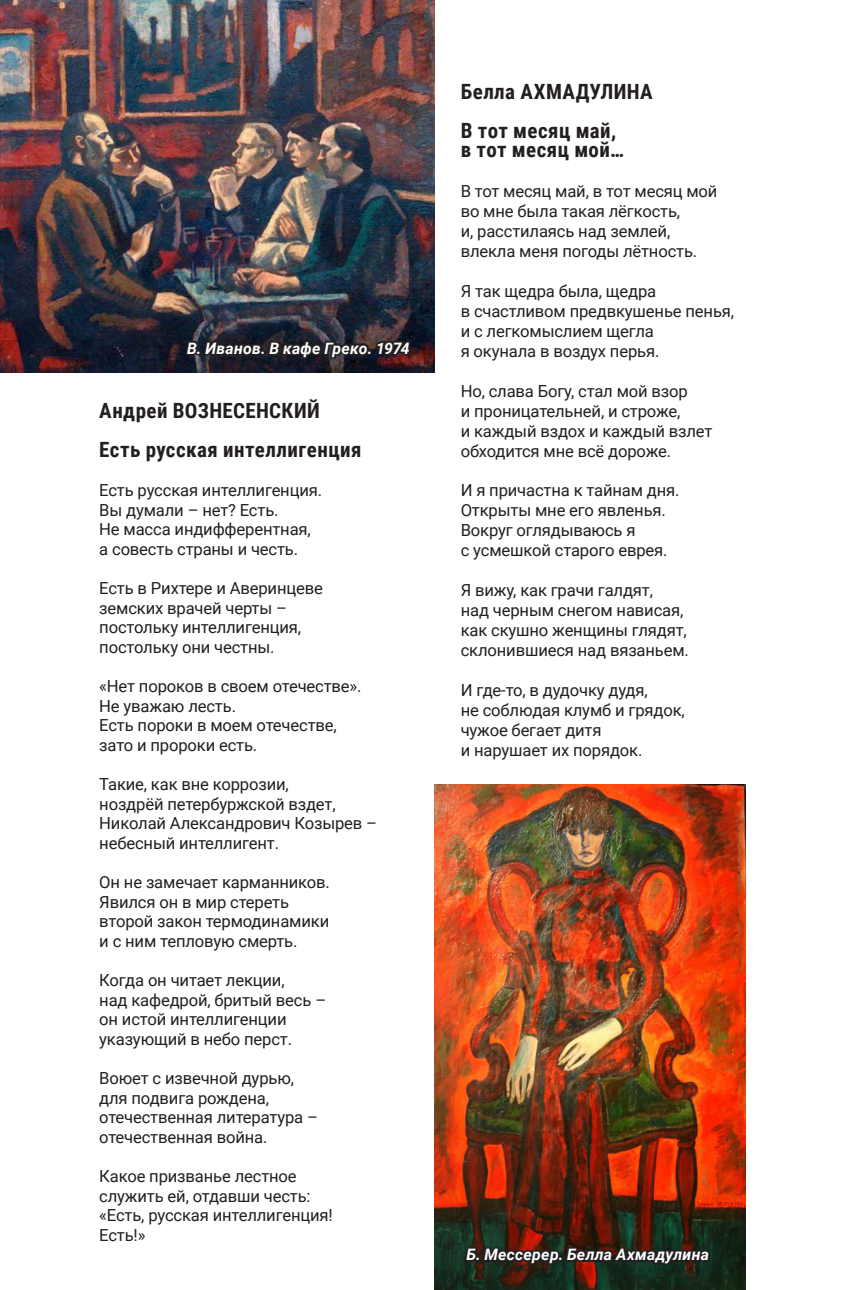
<style>
.page{position:relative;width:844px;height:1290px;background:#fff}
.page>*{position:absolute;margin:0;border:0;box-sizing:border-box;transform-origin:0 0}
.t1{font:700 21px/39.2px "Roboto Condensed";letter-spacing:.02em;color:#231f20}
.t2{font:16.62px/19.6px "Roboto";letter-spacing:-.01em;color:#231f20}
.t3{font:italic 700 15.75px "Roboto";letter-spacing:.02em;color:#fff}
</style>
<div class="page">
<img style="left:434px;top:785px;width:311px;height:505px">
<img style="left:0;top:0;width:434px;height:372px">
<img style="left:183px;top:271px;width:230px;height:102px">
<svg style="left:462px;top:1227px;width:249px;height:43px;background:#2f2418"></svg>
<p class="t3" style="left:187px;top:337px;width:224px">В. Иванов. В кафе Греко. 1974</p>
<p class="t1" style="left:99px;top:390px;width:264px">Андрей ВОЗНЕСЕНСКИЙ<br>Есть русская интеллигенция</p>
<p class="t2" style="left:99px;top:480px;width:224px">Есть русская интеллигенция.<br>Вы думали – нет? Есть.<br>Не масса индифферентная, а совесть страны и честь.</p>
<p class="t2" style="left:99px;top:578px;width:225px">Есть в Рихтере и Аверинцеве земских врачей черты – постольку интеллигенция, постольку они честны.</p>
<p class="t2" style="left:99px;top:676px;width:264px">«Нет пороков в своем отечестве».<br>Не уважаю лесть.<br>Есть пороки в моем отечестве, зато и пророки есть.</p>
<p class="t2" style="left:99px;top:774px;width:279px">Такие, как вне коррозии,<br>ноздрёй петербуржской вздет,<br>Николай Александрович Козырев – небесный интеллигент.</p>
<p class="t2" style="left:99px;top:872px;width:232px">Он не замечает карманников.<br>Явился он в мир стереть второй закон термодинамики и с ним тепловую смерть.</p>
<p class="t2" style="left:99px;top:970px;width:228px">Когда он читает лекции,<br>над кафедрой, бритый весь – он истой интеллигенции указующий в небо перст.</p>
<p class="t2" style="left:99px;top:1068px;width:220px">Воюет с извечной дурью, для подвига рождена, отечественная литература – отечественная война.</p>
<p class="t2" style="left:99px;top:1166px;width:235px">Какое призванье лестное служить ей, отдавши честь: «Есть, русская интеллигенция!<br>Есть!»</p>
<p class="t1" style="left:460px;top:72px;width:193px;line-height:38.5px">Белла АХМАДУЛИНА<br>В тот месяц май,</p>
<p class="t1" style="left:460px;top:129px;width:165px">в тот месяц мой…</p>
<p class="t2" style="left:460px;top:181px;width:258px">В тот месяц май, в тот месяц мой во мне была такая лёгкость,<br>и, расстилаясь над землей, влекла меня погоды лётность.</p>
<p class="t2" style="left:460px;top:280px;width:275px">Я так щедра была, щедра<br>в счастливом предвкушенье пенья, и с легкомыслием щегла<br>я окунала в воздух перья.</p>
<p class="t2" style="left:460px;top:380px;width:253px">Но, слава Богу, стал мой взор<br>и проницательней, и строже,<br>и каждый вздох и каждый взлет обходится мне всё дороже.</p>
<p class="t2" style="left:460px;top:480px;width:220px">И я причастна к тайнам дня.<br>Открыты мне его явленья.<br>Вокруг оглядываюсь я<br>с усмешкой старого еврея.</p>
<p class="t2" style="left:460px;top:580px;width:230px">Я вижу, как грачи галдят,<br>над черным снегом нависая, как скушно женщины глядят, склонившиеся над вязаньем.</p>
<p class="t2" style="left:460px;top:679px;width:225px">И где-то, в дудочку дудя,<br>не соблюдая клумб и грядок, чужое бегает дитя<br>и нарушает их порядок.</p>
<p class="t3" style="left:466px;top:1243px;width:244px">Б. Мессерер. Белла Ахмадулина</p>
</div>
